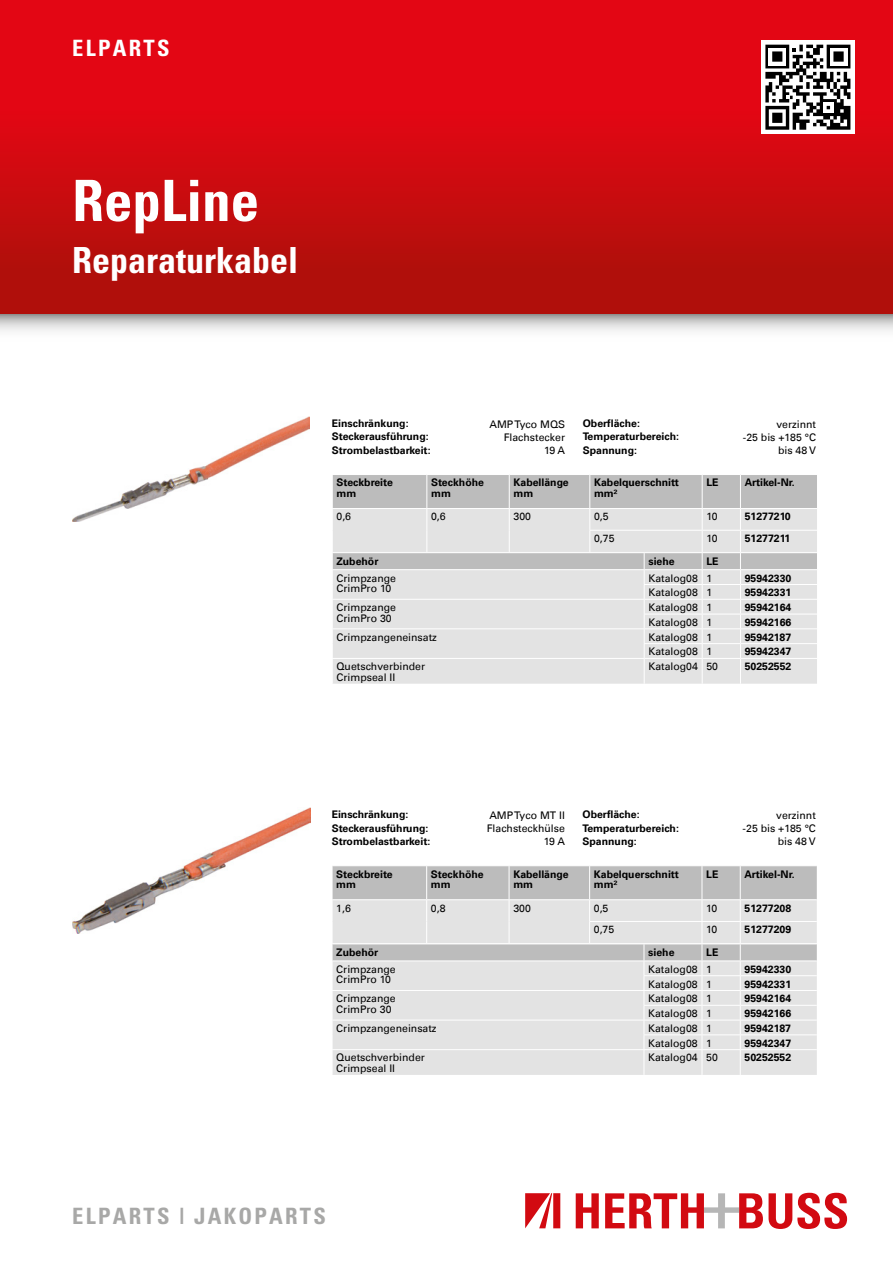
<style>
.page{position:relative;width:893px;height:1263px;background:#fff}
.page>*{position:absolute;margin:0;border:0;box-sizing:border-box;transform-origin:0 0}
.t1{font:700 condensed 57px "Univers";color:#fff}
.t2{font:700 condensed 36px "Univers";color:#fff}
.t3{font:700 condensed 22.5px "Univers";letter-spacing:.1em;color:#a8a8a7}
.t4{font:700 condensed 22.5px "Univers";letter-spacing:.1em;color:#fff}
.t5{font:700 10.5px/10.5px "Univers Com 65";color:#000}
.t6{font:10.5px/10.5px "Univers Com 55 Roman";color:#000}
</style>
<div class="page">
<img style="left:0;top:0;width:893px;height:331px">
<div style="left:761px;top:40px;width:94px;height:94px;background:#fff"></div>
<svg style="left:765px;top:45px;width:85px;height:85px"></svg>
<svg style="left:576px;top:1193px;width:23px;height:35px"></svg>
<svg style="left:605px;top:1193px;width:242px;height:36px"></svg>
<svg style="left:525px;top:1193px;width:35px;height:35px"></svg>
<img style="left:72px;top:417px;width:237px;height:104px">
<svg style="left:332px;top:475px;width:485px;height:209px;background:#dbdbdb"></svg>
<img style="left:72px;top:808px;width:238px;height:125px">
<svg style="left:332px;top:866px;width:485px;height:209px;background:#dbdbdb"></svg>
<h3 class="t4" style="left:72px;top:34px;width:99px">ELPARTS</h3>
<h1 class="t1" style="left:72px;top:166px;width:188px">RepLine</h1>
<h2 class="t2" style="left:72px;top:238px;width:228px">Reparaturkabel</h2>
<p class="t5" style="left:332px;top:418px;width:78px">Einschränkung:</p>
<p class="t6" style="left:489px;top:419px;width:77px">AMP Tyco MQS</p>
<p class="t5" style="left:332px;top:431px;width:98px">Steckerausführung:</p>
<p class="t6" style="left:504px;top:432px;width:63px">Flachstecker</p>
<p class="t5" style="left:332px;top:445px;width:100px">Strombelastbarkeit:</p>
<p class="t6" style="left:544px;top:445px;width:23px">19 A</p>
<p class="t5" style="left:583px;top:418px;width:59px">Oberfläche:</p>
<p class="t6" style="left:776px;top:419px;width:41px">verzinnt</p>
<p class="t5" style="left:583px;top:431px;width:98px">Temperaturbereich:</p>
<p class="t6" style="left:743px;top:432px;width:75px">-25 bis +185 °C</p>
<p class="t5" style="left:583px;top:445px;width:56px">Spannung:</p>
<p class="t6" style="left:778px;top:445px;width:40px">bis 48 V</p>
<p class="t5" style="left:336px;top:477px;width:58px">Steckbreite mm</p>
<p class="t5" style="left:431px;top:477px;width:54px">Steckhöhe mm</p>
<p class="t5" style="left:513px;top:477px;width:57px">Kabellänge mm</p>
<p class="t5" style="left:594px;top:477px;width:86px">Kabelquerschnitt mm²</p>
<p class="t5" style="left:706px;top:477px;width:14px">LE</p>
<p class="t5" style="left:745px;top:477px;width:52px">Artikel-Nr.</p>
<p class="t6" style="left:336px;top:511px;width:16px">0,6</p>
<p class="t6" style="left:431px;top:511px;width:16px">0,6</p>
<p class="t6" style="left:513px;top:511px;width:19px">300</p>
<p class="t6" style="left:594px;top:511px;width:16px">0,5</p>
<p class="t6" style="left:706px;top:511px;width:13px">10</p>
<p class="t5" style="left:745px;top:511px;width:48px">51277210</p>
<p class="t6" style="left:594px;top:533px;width:22px">0,75</p>
<p class="t6" style="left:706px;top:533px;width:13px">10</p>
<p class="t5" style="left:745px;top:533px;width:47px">51277211</p>
<p class="t5" style="left:336px;top:556px;width:43px">Zubehör</p>
<p class="t5" style="left:648px;top:556px;width:28px">siehe</p>
<p class="t5" style="left:706px;top:556px;width:14px">LE</p>
<p class="t6" style="left:336px;top:573px;width:61px">Crimpzange<br>CrimPro 10</p>
<p class="t6" style="left:648px;top:573px;width:65px">Katalog08 1</p>
<p class="t5" style="left:745px;top:573px;width:48px">95942330</p>
<p class="t6" style="left:648px;top:587px;width:65px">Katalog08 1</p>
<p class="t5" style="left:745px;top:587px;width:48px">95942331</p>
<p class="t6" style="left:336px;top:602px;width:61px">Crimpzange<br>CrimPro 30</p>
<p class="t6" style="left:648px;top:602px;width:65px">Katalog08 1</p>
<p class="t5" style="left:745px;top:602px;width:48px">95942164</p>
<p class="t6" style="left:648px;top:617px;width:65px">Katalog08 1</p>
<p class="t5" style="left:745px;top:617px;width:48px">95942166</p>
<p class="t6" style="left:336px;top:632px;width:102px">Crimpzangeneinsatz</p>
<p class="t6" style="left:648px;top:632px;width:65px">Katalog08 1</p>
<p class="t5" style="left:745px;top:632px;width:48px">95942187</p>
<p class="t6" style="left:648px;top:646px;width:65px">Katalog08 1</p>
<p class="t5" style="left:745px;top:646px;width:48px">95942347</p>
<p class="t6" style="left:336px;top:661px;width:90px">Quetschverbinder<br>Crimpseal II</p>
<p class="t6" style="left:648px;top:661px;width:71px">Katalog04 50</p>
<p class="t5" style="left:745px;top:661px;width:48px">50252552</p>
<p class="t5" style="left:332px;top:809px;width:78px">Einschränkung:</p>
<p class="t6" style="left:489px;top:810px;width:77px">AMP Tyco MT II</p>
<p class="t5" style="left:332px;top:823px;width:98px">Steckerausführung:</p>
<p class="t6" style="left:487px;top:823px;width:80px">Flachsteckhülse</p>
<p class="t5" style="left:332px;top:836px;width:100px">Strombelastbarkeit:</p>
<p class="t6" style="left:544px;top:836px;width:23px">19 A</p>
<p class="t5" style="left:583px;top:809px;width:59px">Oberfläche:</p>
<p class="t6" style="left:776px;top:810px;width:41px">verzinnt</p>
<p class="t5" style="left:583px;top:823px;width:98px">Temperaturbereich:</p>
<p class="t6" style="left:743px;top:823px;width:75px">-25 bis +185 °C</p>
<p class="t5" style="left:583px;top:836px;width:56px">Spannung:</p>
<p class="t6" style="left:778px;top:836px;width:40px">bis 48 V</p>
<p class="t5" style="left:336px;top:869px;width:58px">Steckbreite mm</p>
<p class="t5" style="left:431px;top:869px;width:54px">Steckhöhe mm</p>
<p class="t5" style="left:513px;top:869px;width:57px">Kabellänge mm</p>
<p class="t5" style="left:594px;top:869px;width:86px">Kabelquerschnitt mm²</p>
<p class="t5" style="left:706px;top:869px;width:14px">LE</p>
<p class="t5" style="left:744px;top:869px;width:52px">Artikel-Nr.</p>
<p class="t6" style="left:336px;top:903px;width:16px">1,6</p>
<p class="t6" style="left:431px;top:903px;width:16px">0,8</p>
<p class="t6" style="left:513px;top:903px;width:19px">300</p>
<p class="t6" style="left:594px;top:903px;width:16px">0,5</p>
<p class="t6" style="left:706px;top:903px;width:13px">10</p>
<p class="t5" style="left:744px;top:903px;width:48px">51277208</p>
<p class="t6" style="left:594px;top:924px;width:22px">0,75</p>
<p class="t6" style="left:706px;top:924px;width:13px">10</p>
<p class="t5" style="left:744px;top:924px;width:48px">51277209</p>
<p class="t5" style="left:336px;top:947px;width:44px">Zubehör</p>
<p class="t5" style="left:648px;top:947px;width:28px">siehe</p>
<p class="t5" style="left:706px;top:947px;width:14px">LE</p>
<p class="t6" style="left:336px;top:964px;width:61px">Crimpzange<br>CrimPro 10</p>
<p class="t6" style="left:648px;top:964px;width:65px">Katalog08 1</p>
<p class="t5" style="left:744px;top:964px;width:48px">95942330</p>
<p class="t6" style="left:648px;top:978px;width:65px">Katalog08 1</p>
<p class="t5" style="left:744px;top:979px;width:48px">95942331</p>
<p class="t6" style="left:336px;top:993px;width:61px">Crimpzange<br>CrimPro 30</p>
<p class="t6" style="left:648px;top:993px;width:65px">Katalog08 1</p>
<p class="t5" style="left:744px;top:993px;width:48px">95942164</p>
<p class="t6" style="left:648px;top:1008px;width:65px">Katalog08 1</p>
<p class="t5" style="left:744px;top:1008px;width:48px">95942166</p>
<p class="t6" style="left:336px;top:1023px;width:102px">Crimpzangeneinsatz</p>
<p class="t6" style="left:648px;top:1023px;width:65px">Katalog08 1</p>
<p class="t5" style="left:744px;top:1023px;width:48px">95942187</p>
<p class="t6" style="left:648px;top:1038px;width:65px">Katalog08 1</p>
<p class="t5" style="left:744px;top:1038px;width:48px">95942347</p>
<p class="t6" style="left:336px;top:1052px;width:90px">Quetschverbinder<br>Crimpseal II</p>
<p class="t6" style="left:648px;top:1052px;width:71px">Katalog04 50</p>
<p class="t5" style="left:744px;top:1052px;width:48px">50252552</p>
<h3 class="t3" style="left:72px;top:1202px;width:255px">ELPARTS | JAKOPARTS</h3>
</div>
